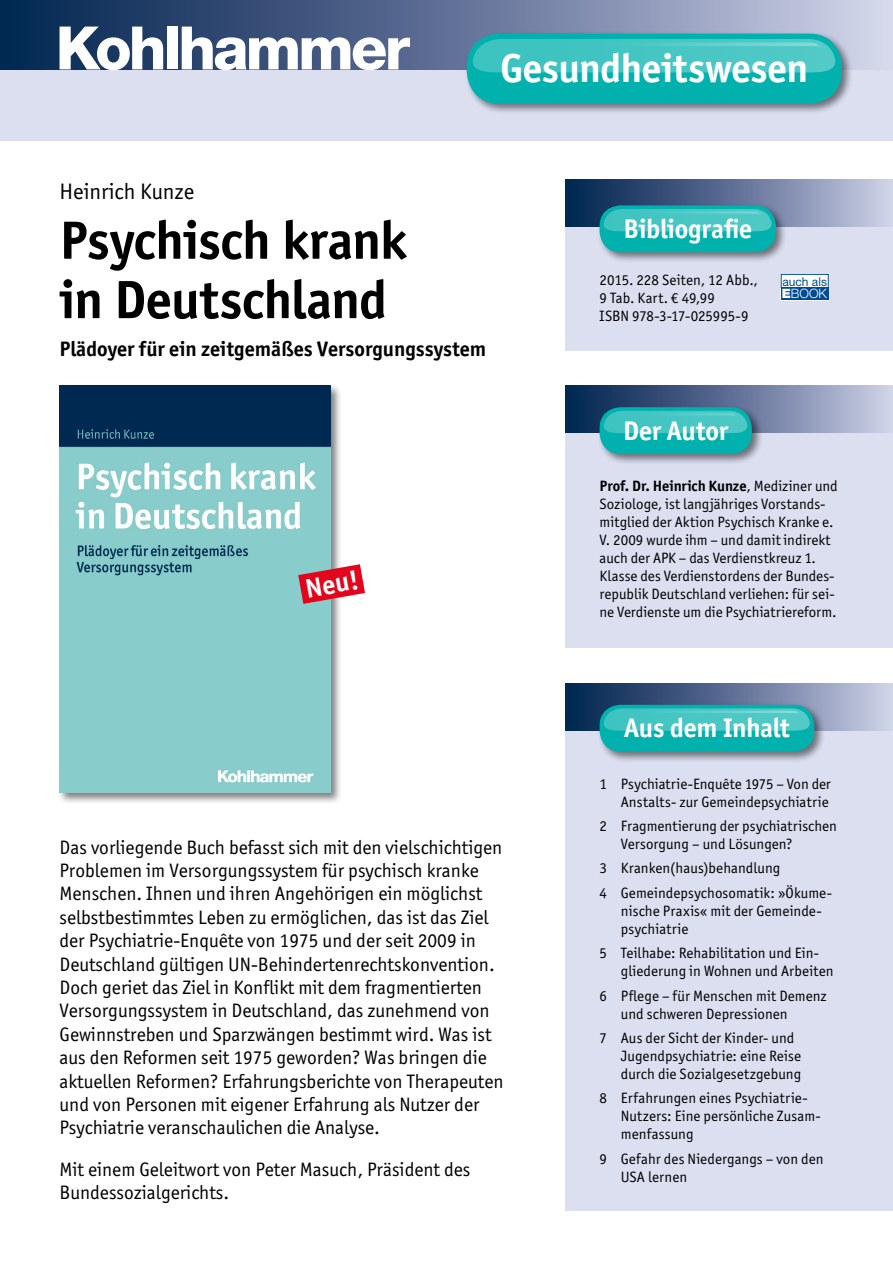
<style>
.page{position:relative;width:893px;height:1263px;background:#fff}
.page>*{position:absolute;margin:0;border:0;box-sizing:border-box;transform-origin:0 0}
.t1{font:800 60px "Helvetica Neue LT";letter-spacing:-.05em;color:#fff}
.t2{font:700 54px/59.4px "ITC Officina Sans";letter-spacing:-.015em;color:#000}
.t3{font:700 40.5px "ITC Officina Sans";letter-spacing:-.01em;color:#fff}
.t4{font:700 27px "ITC Officina Sans";letter-spacing:-.01em;color:#fff}
.t5{font:22.5px "ITC Officina Sans";color:#000}
.t6{font:700 21px "ITC Officina Sans";color:#000}
.t7{font:19.5px/23.4px "ITC Officina Sans";color:#000}
.t8{font:15px/18px "ITC Officina Sans";letter-spacing:.005em;color:#000}
.t9{font:300 12.9px "Helvetica Neue LT";color:#fff}
.t10{font:12px "Helvetica Neue LT";color:#004b93}
.s1{font-weight:900}
.s2{font-weight:700}
</style>
<div class="page">
<div style="left:0;top:0;width:893px;height:140px;background:#dbdff0"></div>
<div style="left:0;top:0;width:893px;height:69px;background:linear-gradient(to right,#001d4b,#cecfe8)"></div>
<div style="left:57px;top:384px;width:286px;height:420px;background:#000;opacity:.5"></div>
<img style="left:60px;top:386px;width:271px;height:407px">
<div style="left:566px;top:180px;width:327px;height:171px;background:#dbdff0"></div>
<div style="left:566px;top:180px;width:327px;height:47px;background:linear-gradient(to right,#001c4a,#cacae4)"></div>
<div style="left:597px;top:203px;width:191px;height:61px;background:#000;opacity:.5"></div>
<div style="left:600px;top:205px;width:176px;height:47px;background:#00b1ad;border-radius:21px"></div>
<svg style="left:602px;top:208px;width:171px;height:23px;background:#42c3c0"></svg>
<div style="left:566px;top:386px;width:327px;height:261px;background:#dbdff0"></div>
<div style="left:566px;top:386px;width:327px;height:47px;background:linear-gradient(to right,#001c4a,#cacae4)"></div>
<div style="left:597px;top:404px;width:166px;height:61px;background:#000;opacity:.5"></div>
<div style="left:600px;top:407px;width:152px;height:47px;background:#00b1ad;border-radius:21px"></div>
<svg style="left:602px;top:410px;width:146px;height:23px;background:#40c2c0"></svg>
<div style="left:566px;top:683px;width:327px;height:528px;background:#dbdff0"></div>
<div style="left:566px;top:683px;width:327px;height:47px;background:linear-gradient(to right,#001c4a,#cacae4)"></div>
<div style="left:597px;top:702px;width:229px;height:61px;background:#000;opacity:.5"></div>
<div style="left:600px;top:705px;width:214px;height:46px;background:#00b1ad;border-radius:21px"></div>
<svg style="left:602px;top:708px;width:209px;height:23px;background:#45c5c2"></svg>
<svg style="left:298px;top:564px;width:67px;height:40px;background:#d64a58"></svg>
<svg style="left:780px;top:274px;width:49px;height:27px"></svg>
<div style="left:781px;top:274px;width:47px;height:14px;background:#fff"></div>
<div style="left:781px;top:274px;width:47px;height:14px;border:1px solid #004b93"></div>
<div style="left:781px;top:287px;width:47px;height:13px;background:#004b93"></div>
<div style="left:464px;top:31px;width:390px;height:84px;background:#000;opacity:.5"></div>
<div style="left:467px;top:34px;width:375px;height:70px;background:#00b1ad;border-radius:33px"></div>
<svg style="left:470px;top:38px;width:367px;height:34px;background:#43c4c1"></svg>
<h1 class="t1" style="left:56px;top:12px;width:356px">Kohlhammer</h1>
<h3 class="t3" style="left:500px;top:43px;width:309px">Gesundheitswesen</h3>
<h3 class="t5" style="left:60px;top:179px;width:136px">Heinrich Kunze</h3>
<h2 class="t2" style="left:60px;top:210px;width:349px">Psychisch krank in Deutschland</h2>
<h3 class="t6" style="left:60px;top:336px;width:428px">Plädoyer für ein zeitgemäßes Versorgungssystem</h3>
<h3 class="t4" style="left:303px;top:572px;width:55px;rotate:-10deg">Neu!</h3>
<h3 class="t4" style="left:623px;top:212px;width:130px">Bibliografie</h3>
<p class="t8" style="left:600px;top:271px;width:160px">2015. 228 Seiten, 12 Abb.,<br>9 Tab. Kart. € 49,99<br>ISBN 978-3-17-025995-9</p>
<p class="t10" style="left:782px;top:274px;width:46px">auch als</p>
<p class="t9" style="left:782px;top:286px;width:47px"><span class="s1">E</span>BOOK</p>
<h3 class="t4" style="left:623px;top:414px;width:107px">Der Autor</h3>
<p class="t8" style="left:600px;top:477px;width:240px"><span class="s2">Prof. Dr. Heinrich Kunze</span>, Mediziner und Soziologe, ist langjähriges Vorstands&shy;mitglied der Aktion Psychisch Kranke e.<br>V. 2009 wurde ihm – und damit indirekt auch der APK – das Verdienstkreuz 1.<br>Klasse des Verdienstordens der Bundes&shy;republik Deutschland verliehen: für sei&shy;ne Verdienste um die Psychiatriereform.</p>
<h3 class="t4" style="left:624px;top:711px;width:167px">Aus dem Inhalt</h3>
<p class="t7" style="left:60px;top:835px;width:445px">Das vorliegende Buch befasst sich mit den vielschichtigen Problemen im Versorgungssystem für psychisch kranke Menschen. Ihnen und ihren Angehörigen ein möglichst selbstbestimmtes Leben zu ermöglichen, das ist das Ziel der Psychiatrie-Enquête von 1975 und der seit 2009 in Deutschland gültigen UN-Behindertenrechtskonvention.<br>Doch geriet das Ziel in Konflikt mit dem fragmentierten Versorgungssystem in Deutschland, das zunehmend von Gewinnstreben und Sparzwängen bestimmt wird. Was ist aus den Reformen seit 1975 geworden? Was bringen die aktuellen Reformen? Erfahrungsberichte von Therapeuten und von Personen mit eigener Erfahrung als Nutzer der Psychiatrie veranschaulichen die Analyse.</p>
<h3 class="t7" style="left:60px;top:1157px;width:412px">Mit einem Geleitwort von Peter Masuch, Präsident des<br>Bundessozialgerichts.</h3>
<p class="t8" style="left:600px;top:774px;width:233px;text-align:right">1 Psychiatrie-Enquête 1975 – Von der<br>Anstalts- zur Gemeindepsychiatrie</p>
<p class="t8" style="left:621px;top:817px;width:218px;text-indent:-21px">2 Fragmentierung der psychiatrischen<br>Versorgung – und Lösungen?</p>
<p class="t8" style="left:600px;top:856px;width:234px;line-height:24.3px">3 Kranken(haus)behandlung<br>4 Gemeindepsychosomatik: »Ökume-</p>
<p class="t8" style="left:621px;top:902px;width:201px">nische Praxis« mit der Gemeinde&shy;psychiatrie</p>
<p class="t8" style="left:621px;top:944px;width:214px;text-indent:-21px">5 Teilhabe: Rehabilitation und Ein&shy;gliederung in Wohnen und Arbeiten</p>
<p class="t8" style="left:621px;top:986px;width:207px;text-indent:-21px">6 Pflege – für Menschen mit Demenz und schweren Depressionen</p>
<p class="t8" style="left:621px;top:1029px;width:182px;text-indent:-21px">7 Aus der Sicht der Kinder- und<br>Jugendpsychiatrie: eine Reise durch die Sozialgesetzgebung</p>
<p class="t8" style="left:621px;top:1089px;width:202px;text-indent:-21px">8 Erfahrungen eines Psychiatrie-<br>Nutzers: Eine persönliche Zusam&shy;menfassung</p>
<p class="t8" style="left:621px;top:1149px;width:204px;text-indent:-21px">9 Gefahr des Niedergangs – von den<br>USA lernen</p>
</div>
